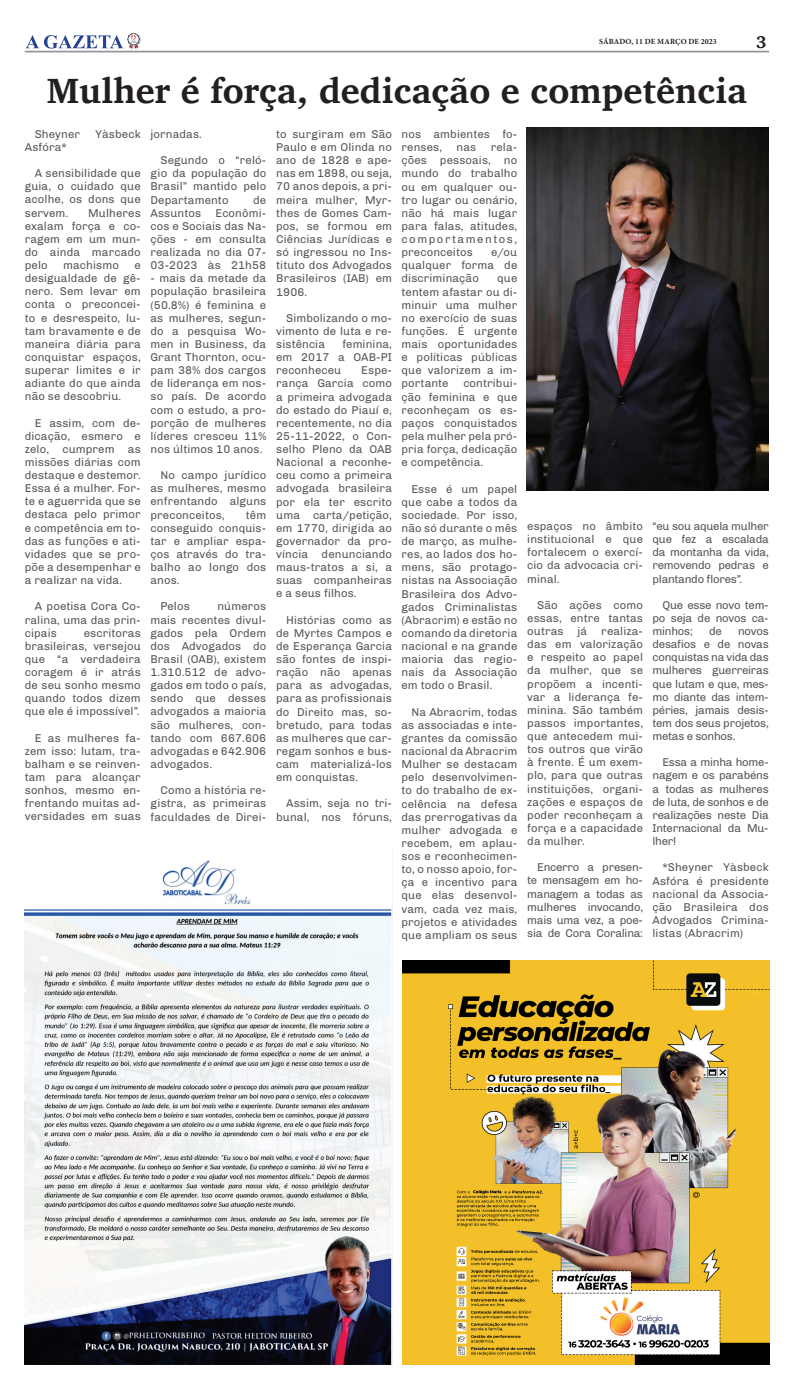
<style>
.page{position:relative;width:794px;height:1389px;background:#fff}
.page>*{position:absolute;margin:0;border:0;box-sizing:border-box;transform-origin:0 0}
.t1{font:700 35.88px "Charis SIL";color:#231f20}
.t2{font:700 17.5px "Charis SIL";color:#231f20}
.t3{font:11.38px/13.1px "Chivo";letter-spacing:.01em;color:#57585a;text-align:justify}
.t4{font:700 7.88px "Minion Pro";letter-spacing:.01em;color:#231f20}
</style>
<div class="page">
<hr style="left:25px;top:51px;width:744px;height:1px;background:#939598">
<svg style="left:26px;top:33px;width:115px;height:16px"></svg>
<img style="left:25px;top:860px;width:367px;height:504px">
<img style="left:526px;top:127px;width:242px;height:363px">
<img style="left:403px;top:961px;width:366px;height:403px">
<p class="t4" style="left:599px;top:36px;width:119px">SÁBADO, 11 DE MARÇO DE 2023</p>
<h2 class="t2" style="left:756px;top:31px;width:12px">3</h2>
<h1 class="t1" style="left:47px;top:69px;width:702px">Mulher é força, dedicação e competência</h1>
<p class="t3" style="left:35px;top:127px;width:47px">Sheyner</p>
<p class="t3" style="left:96px;top:127px;width:47px">Yàsbeck</p>
<p class="t3" style="left:25px;top:140px;width:43px">Asfóra*</p>
<p class="t3" style="left:25px;top:166px;width:117px;text-indent:10px">A sensibilidade que guia, o cuidado que acolhe, os dons que servem.</p>
<p class="t3" style="left:150px;top:127px;width:53px">jornadas.</p>
<p class="t3" style="left:150px;top:153px;width:117px;text-indent:10px">Segundo o “reló&shy;gio da população do Brasil” mantido pelo Departamento</p>
<p class="t3" style="left:401px;top:127px;width:117px">nos ambientes fo&shy;renses,</p>
<p class="t3" style="left:276px;top:127px;width:117px">to surgiram em São Paulo e em Olinda no ano de 1828 e ape&shy;nas em 1898, ou seja, 70 anos depois, a pri&shy;meira mulher, Myr&shy;thes de Gomes Cam&shy;pos, se formou em Ciências Jurídicas e só ingressou no Ins&shy;tituto dos Advogados Brasileiros (IAB) em 1906.</p>
<p class="t3" style="left:276px;top:311px;width:117px;text-indent:10px">Simbolizando o mo&shy;vimento de luta e re&shy;sistência</p>
<p class="t3" style="left:401px;top:140px;width:117px;text-indent:89px">rela&shy;ções pessoais, no mundo do trabalho ou em qualquer ou&shy;tro lugar ou cenário, não há mais lugar para falas, atitudes, comportamentos, preconceitos</p>
<p class="t3" style="left:456px;top:140px;width:21px">nas</p>
<p class="t3" style="left:253px;top:192px;width:15px">de</p>
<p class="t3" style="left:25px;top:205px;width:117px;text-indent:63px">Mulheres exalam força e co&shy;ragem em um mun&shy;do ainda marcado pelo</p>
<p class="t3" style="left:150px;top:206px;width:117px;text-indent:65px">Econômi&shy;cos e Sociais das Na&shy;ções - em consulta realizada no dia 07- 03-2023 às 21h58</p>
<p class="t3" style="left:150px;top:271px;width:117px">- mais da metade da população brasileira (50.8%) é feminina e as mulheres, segun&shy;do a pesquisa Wo&shy;men in Business, da Grant Thornton, ocu&shy;pam 38% dos cargos de liderança em nos&shy;so país. De acordo com o estudo, a pro&shy;porção de mulheres líderes cresceu 11% nos últimos 10 anos.</p>
<p class="t3" style="left:150px;top:468px;width:117px;text-indent:10px">No campo jurídico as mulheres, mesmo enfrentando alguns preconceitos,</p>
<p class="t3" style="left:150px;top:206px;width:52px">Assuntos</p>
<p class="t3" style="left:401px;top:245px;width:117px;text-indent:89px">e/ou qualquer forma de discriminação</p>
<p class="t3" style="left:63px;top:258px;width:57px">machismo</p>
<p class="t3" style="left:25px;top:258px;width:117px;text-indent:110px">e desigualdade de gê&shy;nero. Sem levar em conta o preconcei&shy;to e desrespeito, lu&shy;tam bravamente e de maneira diária para conquistar espaços, superar limites e ir adiante do que ainda não se descobriu.</p>
<p class="t3" style="left:25px;top:415px;width:117px;text-indent:10px">E assim, com de&shy;dicação, esmero e zelo, cumprem as missões diárias com destaque e destemor.<br>Essa é a mulher. For&shy;te e aguerrida que se destaca pelo primor e competência em to&shy;das as funções e ati&shy;vidades que se pro&shy;põe a desempenhar e a realizar na vida.</p>
<p class="t3" style="left:25px;top:599px;width:117px;text-indent:10px">A poetisa Cora Co&shy;ralina, uma das prin&shy;cipais</p>
<p class="t3" style="left:401px;top:271px;width:117px;text-indent:96px">que tentem afastar ou di&shy;minuir uma mulher no exercício de suas funções. É urgente mais oportunidades e políticas públicas que valorizem a im&shy;portante</p>
<p class="t3" style="left:276px;top:337px;width:117px;text-indent:66px">feminina, em 2017 a OAB-PI reconheceu</p>
<p class="t3" style="left:276px;top:363px;width:117px;text-indent:85px">Espe&shy;rança Garcia como a primeira advogada do estado do Piauí e, recentemente, no dia 25-11-2022, o Con&shy;selho Pleno da OAB Nacional a reconhe&shy;ceu como a primeira advogada brasileira por ela ter escrito uma carta/petição, em 1770, dirigida ao governador da pro&shy;víncia denunciando maus-tratos a si, a suas companheiras e a seus filhos.</p>
<p class="t3" style="left:276px;top:613px;width:117px;text-indent:10px">Histórias como as de Myrtes Campos e de Esperança Garcia são fontes de inspi&shy;ração não apenas para as advogadas, para as profissionais do Direito mas, so&shy;bretudo, para todas as mulheres que car&shy;regam sonhos e bus&shy;cam materializá-los em conquistas.</p>
<p class="t3" style="left:276px;top:796px;width:117px;text-align:right">Assim, seja no tri&shy;bunal, nos fóruns,</p>
<p class="t3" style="left:401px;top:376px;width:117px;text-indent:62px">contribui&shy;ção feminina e que reconheçam os es&shy;paços conquistados pela mulher pela pró&shy;pria força, dedicação e competência.</p>
<p class="t3" style="left:401px;top:481px;width:117px;text-indent:10px">Esse é um papel que cabe a todos da sociedade. Por isso, não só durante o mês de março, as mulhe&shy;res, ao lados dos ho&shy;mens, são protago&shy;nistas na Associação Brasileira dos Advo&shy;gados Criminalistas (Abracrim) e estão no comando da diretoria nacional e na grande maioria das regio&shy;nais da Associação em todo o Brasil.</p>
<p class="t3" style="left:401px;top:705px;width:117px;text-indent:10px">Na Abracrim, todas as associadas e inte&shy;grantes da comissão nacional da Abracrim Mulher se destacam pelo desenvolvimen&shy;to do trabalho de ex&shy;celência na defesa das prerrogativas da mulher advogada e recebem, em aplau&shy;sos e reconhecimen&shy;to, o nosso apoio, for&shy;ça e incentivo para que elas desenvol&shy;vam, cada vez mais, projetos e atividades que ampliam os seus</p>
<p class="t3" style="left:150px;top:507px;width:117px;text-indent:95px">têm conseguido conquis&shy;tar e ampliar espa&shy;ços através do tra&shy;balho ao longo dos anos.</p>
<p class="t3" style="left:160px;top:599px;width:31px">Pelos</p>
<p class="t3" style="left:527px;top:519px;width:117px">espaços no âmbito institucional e que fortalecem o exercí&shy;cio da advocacia cri&shy;minal.</p>
<p class="t3" style="left:527px;top:598px;width:117px;text-indent:10px">São ações como essas, entre tantas outras já realiza&shy;das em valorização e respeito ao papel da mulher, que se propõem a incenti&shy;var a liderança fe&shy;minina. São também passos importantes, que antecedem mui&shy;tos outros que virão à frente. É um exem&shy;plo, para que outras instituições, organi&shy;zações e espaços de poder reconheçam a força e a capacidade da mulher.</p>
<p class="t3" style="left:527px;top:860px;width:117px;text-indent:10px">Encerro a presen&shy;te mensagem em ho&shy;managem a todas as mulheres invocando, mais uma vez, a poe&shy;sia de Cora Coralina:</p>
<p class="t3" style="left:652px;top:519px;width:118px">“eu sou aquela mulher que fez a escalada da montanha da vida, removendo pedras e plantando flores”.</p>
<p class="t3" style="left:652px;top:598px;width:118px;text-indent:10px">Que esse novo tem&shy;po seja de novos ca&shy;minhos;</p>
<p class="t3" style="left:150px;top:599px;width:117px;text-indent:67px">números mais recentes divul&shy;gados pela Ordem dos Advogados do Brasil (OAB), existem 1.310.512 de advo&shy;gados em todo o país, sendo que desses advogados a maioria são mulheres, con&shy;tando com 667.606 advogadas e 642.906 advogados.</p>
<p class="t3" style="left:150px;top:783px;width:117px;text-indent:10px">Como a história re&shy;gistra, as primeiras faculdades de Direi-</p>
<p class="t3" style="left:709px;top:624px;width:14px">de</p>
<p class="t3" style="left:25px;top:625px;width:117px;text-indent:59px">escritoras brasileiras, versejou que “a verdadeira coragem é ir atrás de seu sonho mesmo quando todos dizem que ele é impossível”.</p>
<p class="t3" style="left:25px;top:730px;width:117px;text-indent:10px">E as mulheres fa&shy;zem isso: lutam, tra&shy;balham e se reinven&shy;tam para alcançar sonhos, mesmo en&shy;frentando muitas ad&shy;versidades em suas</p>
<p class="t3" style="left:652px;top:624px;width:118px;text-indent:85px">novos desafios e de novas conquistas na vida das mulheres guerreiras que lutam e que, mes&shy;mo diante das intem&shy;péries, jamais desis&shy;tem dos seus projetos, metas e sonhos.</p>
<p class="t3" style="left:652px;top:755px;width:118px;text-indent:10px">Essa a minha home&shy;nagem e os parabéns a todas as mulheres de luta, de sonhos e de realizações neste Dia Internacional da Mu&shy;lher!</p>
<p class="t3" style="left:652px;top:860px;width:118px;text-indent:10px">*Sheyner Yàsbeck Asfóra é presidente nacional da Associa&shy;ção Brasileira dos Advogados Crimina&shy;listas (Abracrim)</p>
</div>
